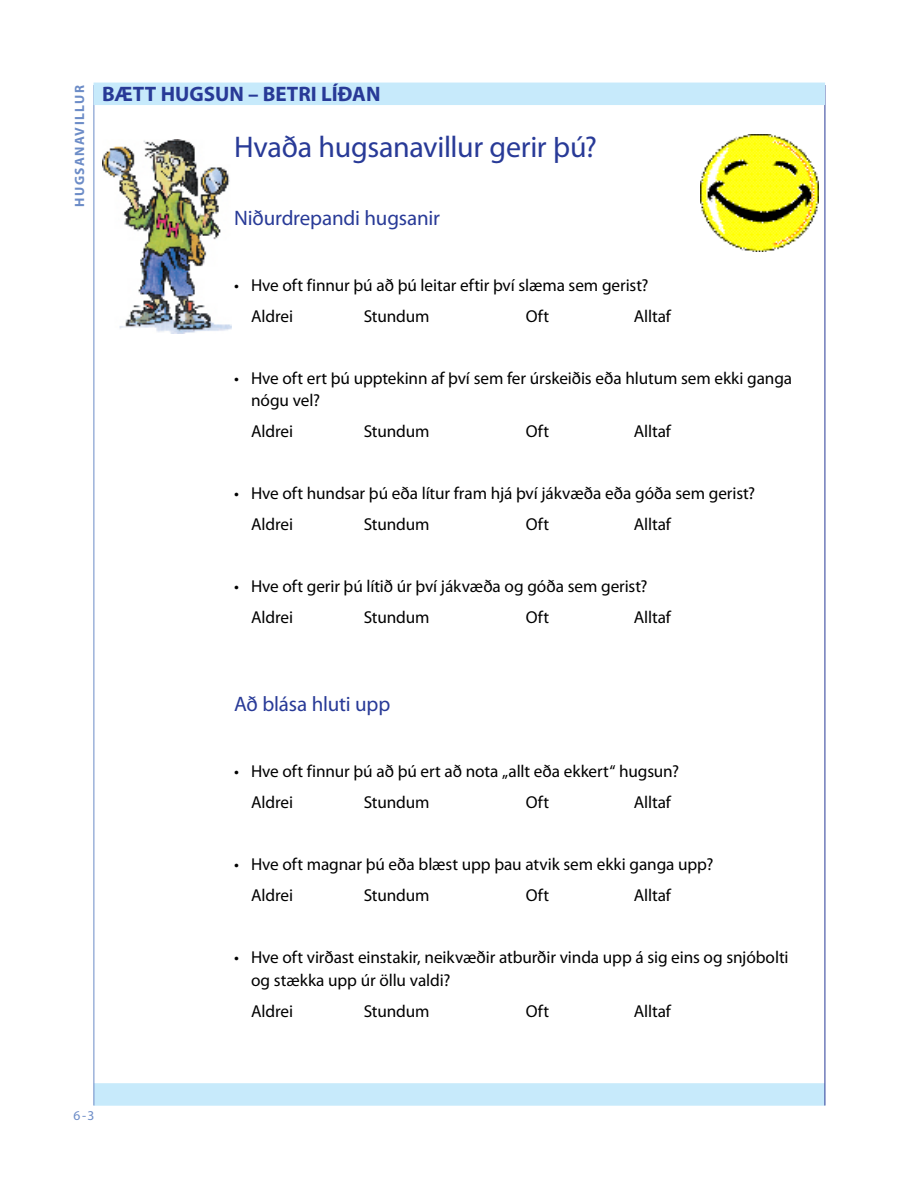
<style>
.page{position:relative;width:918px;height:1188px;background:#fff}
.page>*{position:absolute;margin:0;border:0;box-sizing:border-box;transform-origin:0 0}
.t1{font:30px "Myriad Pro";letter-spacing:-.01em;color:#283a97}
.t2{font:21px "Myriad Pro";letter-spacing:-.01em;color:#283a97}
.t3{font:700 21px "Myriad Pro";color:#283a97}
.t4{font:17.25px/31px "Myriad Pro";letter-spacing:-.005em;color:#000}
.t5{font:700 13.5px "Myriad Pro";letter-spacing:.105em;color:#6c8cc7}
.t6{font:13.5px "Myriad Pro";color:#6c8cc7}
</style>
<div class="page">
<div style="left:94px;top:1083px;width:731px;height:23px;background:#c7eafb"></div>
<img style="left:103px;top:140px;width:128px;height:194px">
<img style="left:700px;top:134px;width:119px;height:117px">
<hr style="left:825px;top:85px;width:1px;height:1021px;background:#283a97">
<hr style="left:94px;top:85px;width:1px;height:1021px;background:#6c8cc7">
<div style="left:94px;top:83px;width:731px;height:22px;background:#c7eafb"></div>
<p class="t5" style="left:71px;top:207px;width:123px;rotate:-90deg">hugsanavillur</p>
<p class="t3" style="left:102px;top:80px;width:74px">BÆTT HUGSUN</p>
<p class="t3" style="left:248px;top:80px;width:119px">– BETRI LÍÐAN</p>
<h1 class="t1" style="left:234px;top:129px;width:365px">Hvaða hugsanavillur gerir þú?</h1>
<p class="t2" style="left:234px;top:205px;width:207px">Niðurdrepandi hugsanir</p>
<p class="t4" style="left:251px;top:269px;width:399px;text-indent:-17px">• Hve oft finnur þú að þú leitar eftir því slæma sem gerist?<br>Aldrei</p>
<p class="t4" style="left:364px;top:300px;width:67px">Stundum</p>
<p class="t4" style="left:526px;top:300px;width:25px">Oft</p>
<p class="t4" style="left:634px;top:300px;width:39px">Alltaf</p>
<p class="t4" style="left:251px;top:366px;width:543px;line-height:22.5px;text-indent:-17px">• Hve oft ert þú upptekinn af því sem fer úrskeiðis eða hlutum sem ekki ganga nógu vel?</p>
<p class="t4" style="left:251px;top:416px;width:44px">Aldrei</p>
<p class="t4" style="left:364px;top:416px;width:67px">Stundum</p>
<p class="t4" style="left:526px;top:416px;width:25px">Oft</p>
<p class="t4" style="left:634px;top:416px;width:39px">Alltaf</p>
<p class="t4" style="left:251px;top:478px;width:506px;text-indent:-17px">• Hve oft hundsar þú eða lítur fram hjá því jákvæða eða góða sem gerist?<br>Aldrei</p>
<p class="t4" style="left:364px;top:509px;width:67px">Stundum</p>
<p class="t4" style="left:526px;top:509px;width:25px">Oft</p>
<p class="t4" style="left:634px;top:509px;width:39px">Alltaf</p>
<p class="t4" style="left:251px;top:571px;width:398px;text-indent:-17px">• Hve oft gerir þú lítið úr því jákvæða og góða sem gerist?<br>Aldrei</p>
<p class="t4" style="left:364px;top:602px;width:67px">Stundum</p>
<p class="t4" style="left:526px;top:602px;width:25px">Oft</p>
<p class="t4" style="left:634px;top:602px;width:39px">Alltaf</p>
<p class="t2" style="left:234px;top:691px;width:158px">Að blása hluti upp</p>
<p class="t4" style="left:251px;top:756px;width:429px;text-indent:-17px">• Hve oft finnur þú að þú ert að nota „allt eða ekkert“ hugsun?<br>Aldrei</p>
<p class="t4" style="left:364px;top:787px;width:67px">Stundum</p>
<p class="t4" style="left:526px;top:787px;width:25px">Oft</p>
<p class="t4" style="left:634px;top:787px;width:39px">Alltaf</p>
<p class="t4" style="left:251px;top:849px;width:464px;text-indent:-17px">• Hve oft magnar þú eða blæst upp þau atvik sem ekki ganga upp?<br>Aldrei</p>
<p class="t4" style="left:364px;top:880px;width:67px">Stundum</p>
<p class="t4" style="left:526px;top:880px;width:25px">Oft</p>
<p class="t4" style="left:634px;top:880px;width:39px">Alltaf</p>
<p class="t6" style="left:73px;top:1107px;width:23px">6-3</p>
<p class="t4" style="left:251px;top:946px;width:539px;line-height:22.5px;text-indent:-17px">• Hve oft virðast einstakir, neikvæðir atburðir vinda upp á sig eins og snjóbolti og stækka upp úr öllu valdi?</p>
<p class="t4" style="left:251px;top:995px;width:44px">Aldrei</p>
<p class="t4" style="left:364px;top:995px;width:67px">Stundum</p>
<p class="t4" style="left:526px;top:995px;width:25px">Oft</p>
<p class="t4" style="left:634px;top:995px;width:39px">Alltaf</p>
</div>
